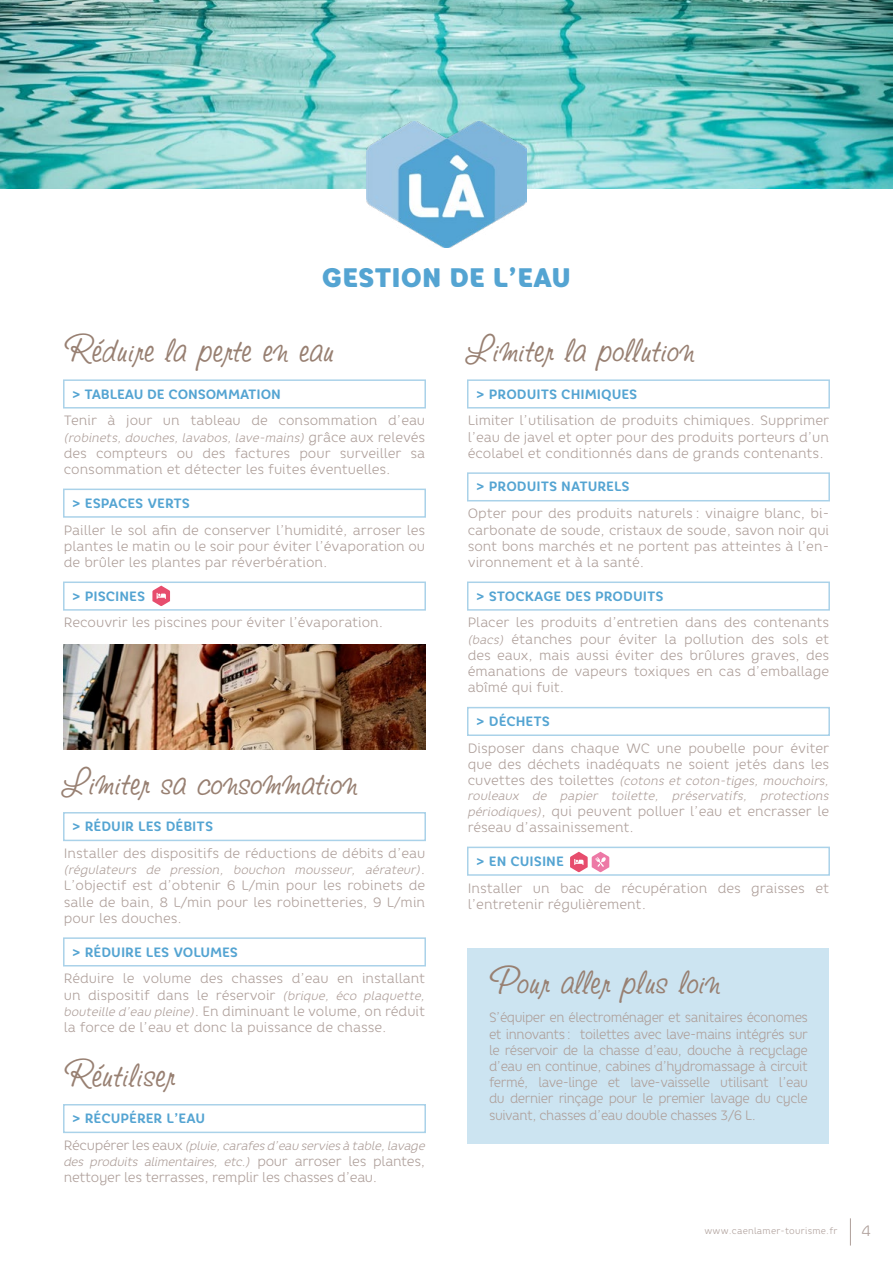
<style>
.page{position:relative;width:893px;height:1263px;background:#fff}
.page>*{position:absolute;margin:0;border:0;box-sizing:border-box;transform-origin:0 0}
.t1{font:45px "Studio Script ITC Std";color:#988072}
.t2{font:900 26.7px "Core Rhino 85";color:#54a4d2}
.t3{font:300 15px "Core Rhino 35";color:#ae9f9a}
.t4{font:300 13.5px/16.2px "Core Rhino 35";color:#ae9f9a;text-align:justify}
.t5{font:300 13.5px/16.2px "Core Rhino 35";color:#ae9f9a;text-align:justify;scale:.95 1}
.t6{font:700 13.5px "Core Rhino 65";color:#54a4d2}
.t7{font:300 13.5px "Core Rhino 35";letter-spacing:-.025em;color:#ae9f9a}
.t8{font:italic 300 12px/16.2px "Core Rhino 35";letter-spacing:-.005em;color:#ae9f9a}
.t9{font:300 9px "Core Rhino 35";letter-spacing:.025em;color:#ae9f9a}
.s1{font-style:normal;font-size:13.5px}
.s2{font-style:italic;font-size:12px}
</style>
<div class="page">
<svg style="left:850px;top:1218px;width:1px;height:27px"></svg>
<img style="left:0;top:0;width:893px;height:188px">
<div style="left:63px;top:379px;width:363px;height:29px;border:2px solid #aad2e9"></div>
<div style="left:63px;top:489px;width:363px;height:29px;border:2px solid #aad2e9"></div>
<div style="left:63px;top:581px;width:363px;height:30px;border:2px solid #aad2e9"></div>
<div style="left:63px;top:812px;width:363px;height:29px;border:2px solid #aad2e9"></div>
<div style="left:63px;top:937px;width:363px;height:29px;border:2px solid #aad2e9"></div>
<div style="left:63px;top:1104px;width:363px;height:29px;border:2px solid #aad2e9"></div>
<div style="left:467px;top:379px;width:363px;height:29px;border:2px solid #aad2e9"></div>
<div style="left:467px;top:472px;width:363px;height:29px;border:2px solid #aad2e9"></div>
<div style="left:467px;top:581px;width:363px;height:30px;border:2px solid #aad2e9"></div>
<div style="left:467px;top:707px;width:363px;height:29px;border:2px solid #aad2e9"></div>
<div style="left:467px;top:847px;width:363px;height:29px;border:2px solid #aad2e9"></div>
<div style="left:468px;top:948px;width:361px;height:76px;background:#cce4f1"></div>
<div style="left:468px;top:991px;width:361px;height:153px;background:#cce4f1"></div>
<img style="left:64px;top:644px;width:361px;height:105px">
<img style="left:367px;top:121px;width:159px;height:126px">
<svg style="left:570px;top:852px;width:39px;height:20px"></svg>
<svg style="left:152px;top:586px;width:18px;height:20px"></svg>
<h2 class="t2" style="left:322px;top:260px;width:251px">GESTION DE L’EAU</h2>
<h1 class="t1" style="left:64px;top:322px;width:272px">Réduire la perte en eau</h1>
<p class="t6" style="left:72px;top:385px;width:210px">&gt; TABLEAU DE CONSOMMATION</p>
<p class="t4" style="left:64px;top:412px;width:363px">Tenir à jour un tableau de consommation d’eau</p>
<p class="t8" style="left:64px;top:429px;width:363px">(robinets, douches, lavabos, lave-mains) <span class="s1">grâce aux relevés</span></p>
<p class="t4" style="left:64px;top:445px;width:363px">des compteurs ou des factures pour surveiller sa consommation et détecter les fuites éventuelles.</p>
<p class="t6" style="left:72px;top:494px;width:119px">&gt; ESPACES VERTS</p>
<p class="t4" style="left:64px;top:521px;width:363px">Pailler le sol afin de conserver l’humidité, arroser les plantes le matin ou le soir pour éviter l’évaporation ou de brûler les plantes par réverbération.</p>
<p class="t6" style="left:72px;top:587px;width:74px">&gt; PISCINES</p>
<p class="t4" style="left:64px;top:614px;width:321px">Recouvrir les piscines pour éviter l’évaporation.</p>
<h1 class="t1" style="left:64px;top:754px;width:296px">Limiter sa consommation</h1>
<p class="t6" style="left:72px;top:818px;width:142px">&gt; RÉDUIR LES DÉBITS</p>
<p class="t4" style="left:64px;top:845px;width:363px">Installer des dispositifs de réductions de débits d’eau</p>
<p class="t8" style="left:64px;top:862px;width:363px">(régulateurs de pression, bouchon mousseur, aérateur)<span class="s1">.</span></p>
<p class="t4" style="left:64px;top:877px;width:363px">L’objectif est d’obtenir 6 L/min pour les robinets de salle de bain, 8 L/min pour les robinetteries, 9 L/min pour les douches.</p>
<p class="t6" style="left:72px;top:943px;width:167px">&gt; RÉDUIRE LES VOLUMES</p>
<p class="t4" style="left:64px;top:970px;width:363px">Réduire le volume des chasses d’eau en installant un dispositif dans le réservoir <span class="s2">(brique, éco plaquette, bouteille d’eau pleine)</span>. En diminuant le volume, on réduit la force de l’eau et donc la puissance de chasse.</p>
<h1 class="t1" style="left:64px;top:1046px;width:113px">Réutiliser</h1>
<p class="t6" style="left:72px;top:1109px;width:134px">&gt; RÉCUPÉRER L’EAU</p>
<p class="t8" style="left:64px;top:1137px;width:363px"><span class="s1">Récupérer les eaux</span> (pluie, carafes d’eau servies à table, lavage des produits alimentaires, etc.) <span class="s1">pour arroser les plantes,</span></p>
<p class="t7" style="left:64px;top:1169px;width:315px">nettoyer les terrasses, remplir les chasses d’eau.</p>
<h1 class="t1" style="left:468px;top:322px;width:228px">Limiter la pollution</h1>
<p class="t6" style="left:476px;top:385px;width:163px">&gt; PRODUITS CHIMIQUES</p>
<p class="t4" style="left:468px;top:412px;width:363px">Limiter l’utilisation de produits chimiques. Supprimer l’eau de javel et opter pour des produits porteurs d’un écolabel et conditionnés dans de grands contenants.</p>
<p class="t6" style="left:476px;top:478px;width:155px">&gt; PRODUITS NATURELS</p>
<p class="t4" style="left:468px;top:505px;width:363px">Opter pour des produits naturels : vinaigre blanc, bi&shy;carbonate de soude, cristaux de soude, savon noir qui sont bons marchés et ne portent pas atteintes à l’en&shy;vironnement et à la santé.</p>
<p class="t6" style="left:476px;top:587px;width:189px">&gt; STOCKAGE DES PRODUITS</p>
<p class="t4" style="left:468px;top:614px;width:363px">Placer les produits d’entretien dans des contenants <span class="s2">(bacs)</span> étanches pour éviter la pollution des sols et des eaux, mais aussi éviter des brûlures graves, des émanations de vapeurs toxiques en cas d’emballage abîmé qui fuit.</p>
<p class="t6" style="left:476px;top:712px;width:75px">&gt; DÉCHETS</p>
<p class="t4" style="left:468px;top:740px;width:363px">Disposer dans chaque WC une poubelle pour éviter que des déchets inadéquats ne soient jetés dans les</p>
<p class="t8" style="left:468px;top:774px;width:363px;line-height:14.4px"><span class="s1">cuvettes des toilettes</span> (cotons et coton-tiges, mouchoirs, rouleaux de papier toilette, préservatifs, protections</p>
<p class="t4" style="left:468px;top:803px;width:363px"><span class="s2">périodiques)</span>, qui peuvent polluer l’eau et encrasser le réseau d’assainissement.</p>
<p class="t6" style="left:476px;top:852px;width:89px">&gt; EN CUISINE</p>
<p class="t4" style="left:468px;top:879px;width:363px">Installer un bac de récupération des graisses et l’entretenir régulièrement.</p>
<h1 class="t1" style="left:489px;top:954px;width:233px">Pour aller plus loin</h1>
<p class="t5" style="left:489px;top:1009px;width:337px">S’équiper en électroménager et sanitaires économes et innovants : toilettes avec lave-mains intégrés sur le réservoir de la chasse d’eau, douche à recyclage d’eau en continue, cabines d’hydromassage à circuit fermé, lave-linge et lave-vaisselle utilisant l’eau du dernier rinçage pour le premier lavage du cycle suivant, chasses d’eau double chasses 3/6 L.</p>
<p class="t9" style="left:704px;top:1225px;width:134px">www.caenlamer-tourisme.fr</p>
<p class="t3" style="left:861px;top:1221px;width:11px">4</p>
</div>
